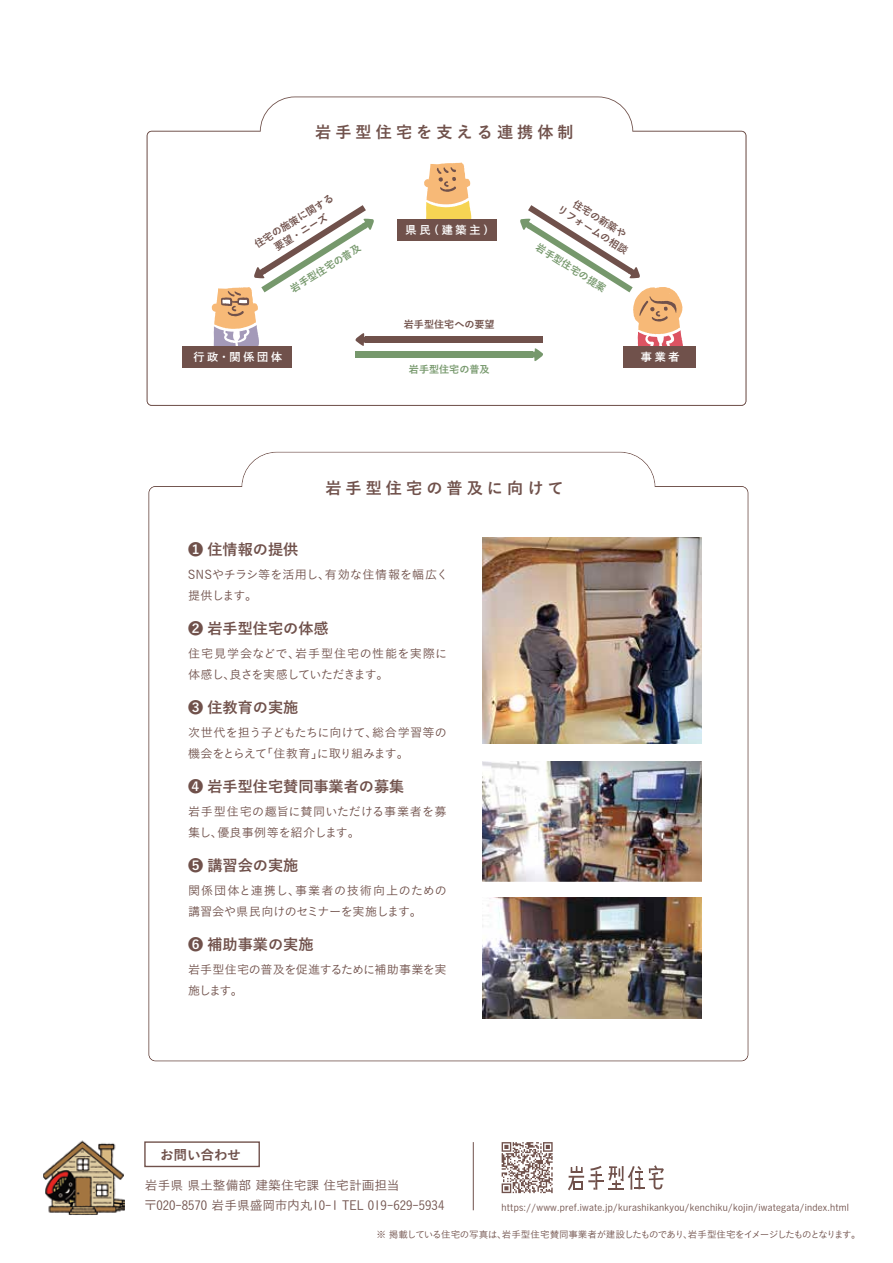
<style>
.page{position:relative;width:893px;height:1263px;background:#fff}
.page>*{position:absolute;margin:0;border:0;box-sizing:border-box;transform-origin:0 0}
.t1{font:700 16.2px "Yu Go Pr 6 N";letter-spacing:.25em;color:#70514b}
.t2{font:700 15.15px "Yu Go Pr 6 N";color:#70514b}
.t3{font:13.8px "Koburina Go Std W6";letter-spacing:-.03em;color:#70514b}
.t4{font:12.75px/19.2px "Koburina Go Std W3";color:#70514b}
.t5{font:12.15px/21.1px "Koburina Go Std W3";letter-spacing:-.005em;color:#70514b}
.t6{font:12.15px/21.1px "Koburina Go Std W3";letter-spacing:-.03em;color:#70514b}
.t7{font:12.15px/21.1px "Koburina Go Std W3";letter-spacing:.025em;color:#70514b}
.t8{font:12.15px/21.1px "Koburina Go Std W3";letter-spacing:-.04em;color:#70514b}
.t9{font:11.1px "P Shuei Go Gin Std N B";letter-spacing:.25em;color:#fff}
.t10{font:700 10.05px/13.2px "Yu Go Pr 6 N";color:#70514b;text-align:center}
.t11{font:700 10.05px "Yu Go Pr 6 N";color:#76986c}
.t12{font:9.6px "Koburina Go Std W3";letter-spacing:.025em;color:#70514b}
.t13{font:9.6px "Koburina Go Std W3";letter-spacing:-.075em;color:#70514b}
</style>
<div class="page">
<img style="left:43px;top:1140px;width:82px;height:75px">
<div style="left:144px;top:1141px;width:116px;height:26px;border:1px solid #70514b"></div>
<svg style="left:502px;top:1142px;width:51px;height:51px"></svg>
<svg style="left:568px;top:1165px;width:96px;height:25px"></svg>
<hr style="left:473px;top:1142px;width:1px;height:68px;background:#70514b">
<img style="left:483px;top:538px;width:218px;height:206px">
<img style="left:483px;top:898px;width:218px;height:121px">
<img style="left:483px;top:761px;width:218px;height:121px">
<div style="left:397px;top:219px;width:99px;height:22px;background:#70514b"></div>
<div style="left:182px;top:346px;width:110px;height:22px;background:#70514b"></div>
<div style="left:623px;top:346px;width:73px;height:22px;background:#70514b"></div>
<div style="left:366px;top:337px;width:177px;height:6px;background:#70514b"></div>
<div style="left:356px;top:352px;width:177px;height:6px;background:#76986c"></div>
<svg style="left:519px;top:205px;width:164px;height:156px"></svg>
<svg style="left:424px;top:162px;width:47px;height:57px"></svg>
<svg style="left:212px;top:205px;width:162px;height:141px"></svg>
<h1 class="t1" style="left:315px;top:123px;width:260px">岩手型住宅を支える連携体制</h1>
<p class="t10" style="left:252px;top:240px;width:92px;rotate:-32deg">住宅の施策に関する要望・ニーズ</p>
<p class="t11" style="left:288px;top:285px;width:82px;rotate:-32deg">岩手型住宅の普及</p>
<p class="t9" style="left:406px;top:222px;width:90px">県民（建築主）</p>
<p class="t10" style="left:569px;top:192px;width:82px;rotate:32deg">住宅の新築や<br>リフォームの相談</p>
<p class="t11" style="left:540px;top:241px;width:82px;rotate:32deg">岩手型住宅の提案</p>
<p class="t10" style="left:404px;top:318px;width:92px">岩手型住宅への要望</p>
<p class="t11" style="left:409px;top:364px;width:82px">岩手型住宅の普及</p>
<p class="t9" style="left:193px;top:349px;width:90px">行政・関係団体</p>
<p class="t9" style="left:641px;top:349px;width:40px">事業者</p>
<h1 class="t1" style="left:325px;top:479px;width:240px">岩手型住宅の普及に向けて</h1>
<p class="t2" style="left:188px;top:541px;width:112px">❶ 住情報の提供</p>
<p class="t5" style="left:188px;top:564px;width:262px">SNSやチラシ等を活用し、有効な住情報を幅広く提供します。</p>
<p class="t2" style="left:188px;top:620px;width:142px">❷ 岩手型住宅の体感</p>
<p class="t7" style="left:188px;top:643px;width:261px">住宅見学会などで、岩手型住宅の性能を実際に体感し、良さを実感していただきます。</p>
<p class="t2" style="left:188px;top:699px;width:112px">❸ 住教育の実施</p>
<p class="t6" style="left:188px;top:722px;width:260px">次世代を担う子どもたちに向けて、総合学習等の機会をとらえて「住教育」に取り組みます。</p>
<p class="t2" style="left:188px;top:778px;width:218px">❹ 岩手型住宅賛同事業者の募集</p>
<p class="t5" style="left:188px;top:801px;width:260px">岩手型住宅の趣旨に賛同いただける事業者を募集し、優良事例等を紹介します。</p>
<p class="t2" style="left:188px;top:857px;width:112px">❺ 講習会の実施</p>
<p class="t5" style="left:188px;top:880px;width:260px">関係団体と連携し、事業者の技術向上のための講習会や県民向けのセミナーを実施します。</p>
<p class="t2" style="left:188px;top:936px;width:127px">❻ 補助事業の実施</p>
<p class="t8" style="left:188px;top:959px;width:260px">岩手型住宅の普及を促進するために補助事業を実施します。</p>
<p class="t3" style="left:160px;top:1144px;width:82px">お問い合わせ</p>
<p class="t4" style="left:144px;top:1176px;width:302px">岩手県 県土整備部 建築住宅課 住宅計画担当〒020-8570 岩手県盛岡市内丸10-1 TEL 019-629-5934</p>
<p class="t12" style="left:502px;top:1200px;width:349px">https://www.pref.iwate.jp/kurashikankyou/kenchiku/kojin/iwategata/index.html</p>
<p class="t13" style="left:376px;top:1227px;width:486px">※ 掲載している住宅の写真は、岩手型住宅賛同事業者が建設したものであり、岩手型住宅をイメージしたものとなります。</p>
</div>
